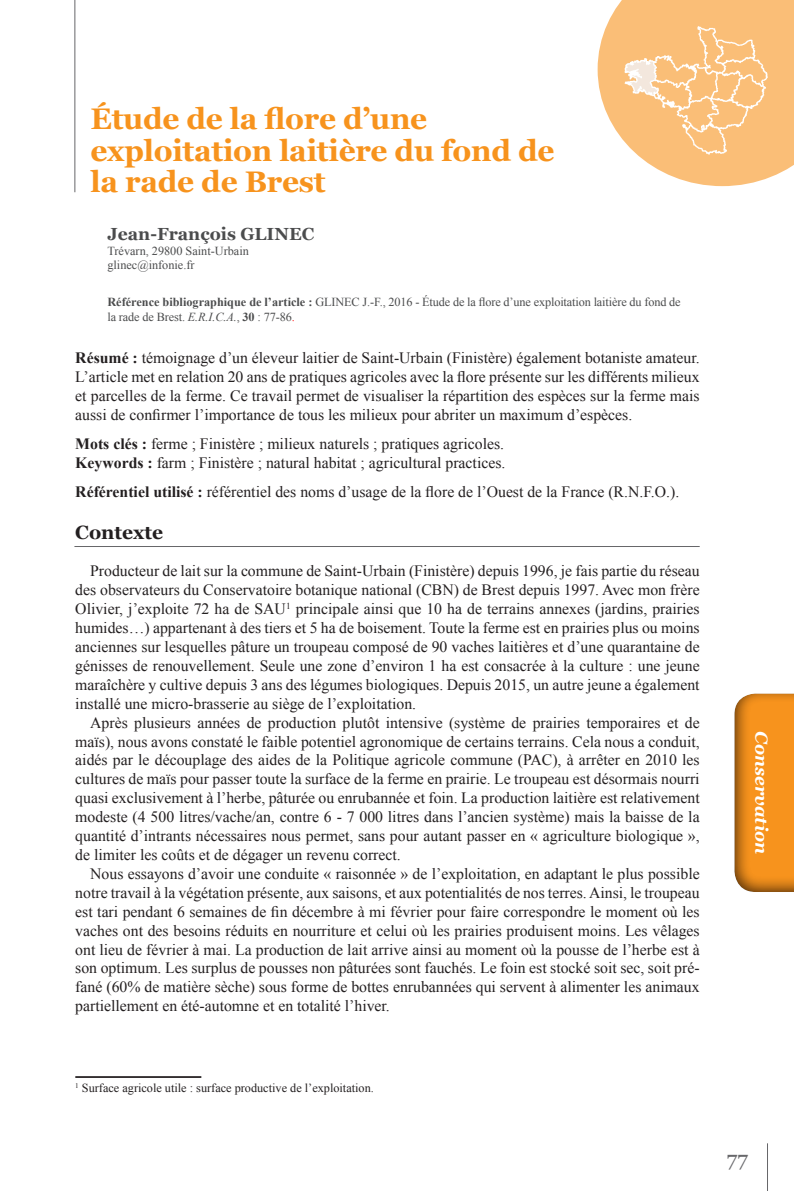
<style>
.page{position:relative;width:794px;height:1191px;background:#fff}
.page>*{position:absolute;margin:0;border:0;box-sizing:border-box;transform-origin:0 0}
.t1{font:700 29.75px/31.5px "Georgia";letter-spacing:-.01em;color:#f7931d}
.t2{font:21px "Georgia";color:#67676a}
.t3{font:700 19.25px "Georgia";color:#231f20}
.t4{font:700 17.5px "Georgia";color:#4b4c4d}
.t5{font:italic 700 17.5px "Georgia";color:#fff}
.t6{font:15.75px/18.9px "Times New Roman";color:#231f20;text-align:justify}
.t7{font:12.25px/14.7px "Times New Roman";letter-spacing:-.01em;color:#4b4c4d}
.t8{font:12.25px "Times New Roman";color:#231f20}
.s1{font-weight:700}
.s2{font-style:italic}
.s3{color:#f00}
</style>
<div class="page">
<hr style="left:767px;top:1143px;width:1px;height:48px;background:#67676a">
<div style="left:732px;top:690px;width:62px;height:203px;background:#231f20;opacity:.75"></div>
<hr style="left:75px;top:1076px;width:126px;height:2px;background:#231f20">
<hr style="left:74px;top:0;width:1px;height:192px;background:#67676a">
<hr style="left:74px;top:546px;width:625px;height:1px;background:#67676a">
<svg style="left:597px;top:0;width:197px;height:186px"></svg>
<img style="left:615px;top:25px;width:156px;height:132px">
<h1 class="t1" style="left:91px;top:103px;width:465px">étude de la flore d’une exploitation laitière du fond de la rade de Brest</h1>
<p class="t4" style="left:107px;top:223px;width:208px">Jean-François GLINEC</p>
<p class="t7" style="left:107px;top:243px;width:143px">Trévarn, 29800 Saint-Urbain glinec@infonie.fr</p>
<p class="t7" style="left:107px;top:294px;width:575px"><span class="s1">Référence bibliographique de l’article :</span> GLINEC J.-F., 2016 - étude de la flore d’une exploitation laitière du fond de la rade de Brest. <span class="s2">E.R.I.C.A.</span>, <span class="s1">30</span> : 77-86<span class="s3">.</span></p>
<p class="t6" style="left:75px;top:348px;width:626px"><span class="s1">Résumé :</span> témoignage d’un éleveur laitier de Saint-Urbain (Finistère) également botaniste amateur.<br>L’article met en relation 20 ans de pratiques agricoles avec la flore présente sur les différents milieux et parcelles de la ferme. Ce travail permet de visualiser la répartition des espèces sur la ferme mais aussi de confirmer l’importance de tous les milieux pour abriter un maximum d’espèces.</p>
<p class="t6" style="left:75px;top:434px;width:431px"><span class="s1">Mots clés :</span> ferme ; Finistère ; milieux naturels ; pratiques agricoles.<br><span class="s1">Keywords :</span> farm ; Finistère ; natural habitat ; agricultural practices.</p>
<p class="t6" style="left:75px;top:481px;width:605px"><span class="s1">Référentiel utilisé :</span> référentiel des noms d’usage de la flore de l’Ouest de la France (R.N.F.O.).</p>
<p class="t3" style="left:75px;top:519px;width:89px">Contexte</p>
<p class="t6" style="left:75px;top:561px;width:626px;text-indent:15px">Producteur de lait sur la commune de Saint-Urbain (Finistère) depuis 1996, je fais partie du réseau des observateurs du Conservatoire botanique national (CBN) de Brest depuis 1997. Avec mon frère Olivier, j’exploite 72 ha de SAU<sup>1</sup> principale ainsi que 10 ha de terrains annexes (jardins, prairies humides…) appartenant à des tiers et 5 ha de boisement. Toute la ferme est en prairies plus ou moins anciennes sur lesquelles pâture un troupeau composé de 90 vaches laitières et d’une quarantaine de génisses de renouvellement. Seule une zone d’environ 1 ha est consacrée à la culture : une jeune maraîchère y cultive depuis 3 ans des légumes biologiques. Depuis 2015, un autre jeune a également installé une micro-brasserie au siège de l’exploitation.</p>
<p class="t6" style="left:75px;top:712px;width:626px;text-indent:15px">Après plusieurs années de production plutôt intensive (système de prairies temporaires et de maïs), nous avons constaté le faible potentiel agronomique de certains terrains. Cela nous a conduit, aidés par le découplage des aides de la Politique agricole commune (PAC), à arrêter en 2010 les cultures de maïs pour passer toute la surface de la ferme en prairie. Le troupeau est désormais nourri quasi exclusivement à l’herbe, pâturée ou enrubannée et foin. La production laitière est relativement modeste (4 500 litres/vache/an, contre 6 - 7 000 litres dans l’ancien système) mais la baisse de la quantité d’intrants nécessaires nous permet, sans pour autant passer en « agriculture biologique », de limiter les coûts et de dégager un revenu correct.</p>
<p class="t6" style="left:75px;top:864px;width:626px;text-indent:15px">Nous essayons d’avoir une conduite « raisonnée » de l’exploitation, en adaptant le plus possible notre travail à la végétation présente, aux saisons, et aux potentialités de nos terres. Ainsi, le troupeau est tari pendant 6 semaines de fin décembre à mi février pour faire correspondre le moment où les vaches ont des besoins réduits en nourriture et celui où les prairies produisent moins. Les vêlages ont lieu de février à mai. La production de lait arrive ainsi au moment où la pousse de l’herbe est à son optimum. Les surplus de pousses non pâturées sont fauchés. Le foin est stocké soit sec, soit pré&shy;fané (60% de matière sèche) sous forme de bottes enrubannées qui servent à alimenter les animaux partiellement en été-automne et en totalité l’hiver.</p>
<p class="t8" style="left:75px;top:1079px;width:300px"><sup>1</sup> Surface agricole utile : surface productive de l’exploitation.</p>
<p class="t5" style="left:773px;top:731px;width:124px;rotate:90deg">Conservation</p>
<h2 class="t2" style="left:727px;top:1146px;width:23px">77</h2>
</div>
